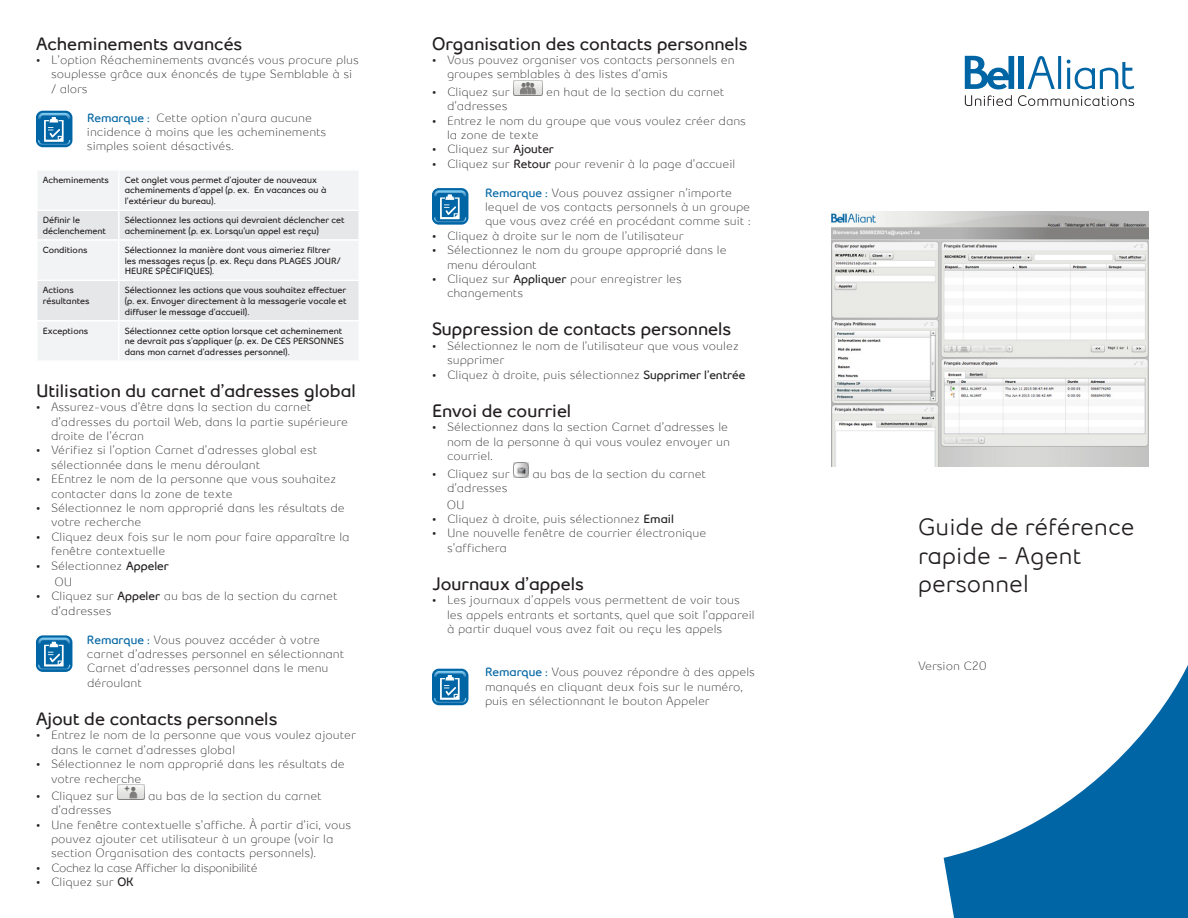
<style>
.page{position:relative;width:1188px;height:918px;background:#fff}
.page>*{position:absolute;margin:0;border:0;box-sizing:border-box;transform-origin:0 0}
.t1{font:600 24px/28.8px "Bell Slim";color:#231f20}
.t2{font:700 18px "Bell Slim";color:#231f20}
.Bullets{font:12px/14.4px "Bell Slim";color:#231f20}
.Bullets-2{font:12px "Bell Slim";letter-spacing:-.03em;color:#231f20}
.t3{font:700 9px/10.8px "Bell Slim";color:#231f20}
.s1{font-weight:700;color:#0065a4}
.s2{font-weight:700}
</style>
<div class="page">
<svg style="left:965px;top:56px;width:49px;height:33px"></svg>
<div style="left:1018px;top:56px;width:6px;height:33px;background:#0065a4"></div>
<svg style="left:1028px;top:56px;width:33px;height:33px"></svg>
<svg style="left:1067px;top:60px;width:67px;height:29px"></svg>
<svg style="left:965px;top:95px;width:169px;height:11px"></svg>
<svg style="left:943px;top:665px;width:245px;height:253px"></svg>
<div style="left:38px;top:171px;width:320px;height:189px;background:#f2f3f4"></div>
<svg style="left:38px;top:211px;width:320px;height:109px"></svg>
<hr style="left:118px;top:171px;width:2px;height:39px;background:#fff">
<hr style="left:36px;top:210px;width:83px;height:1px;background:#fff">
<hr style="left:119px;top:210px;width:241px;height:1px;background:#fff">
<hr style="left:118px;top:211px;width:2px;height:28px;background:#fff">
<hr style="left:36px;top:239px;width:83px;height:2px;background:#fff">
<hr style="left:119px;top:239px;width:241px;height:2px;background:#fff">
<hr style="left:118px;top:241px;width:2px;height:39px;background:#fff">
<hr style="left:36px;top:280px;width:83px;height:1px;background:#fff">
<hr style="left:119px;top:280px;width:241px;height:1px;background:#fff">
<hr style="left:118px;top:281px;width:2px;height:39px;background:#fff">
<hr style="left:36px;top:320px;width:83px;height:2px;background:#fff">
<hr style="left:119px;top:320px;width:241px;height:2px;background:#fff">
<hr style="left:118px;top:322px;width:2px;height:38px;background:#fff">
<img style="left:117px;top:785px;width:27px;height:15px">
<img style="left:513px;top:81px;width:29px;height:15px">
<img style="left:513px;top:462px;width:16px;height:16px">
<img style="left:831px;top:212px;width:318px;height:255px">
<div style="left:36px;top:111px;width:36px;height:36px;background:#0065a4;border-radius:7px"></div>
<svg style="left:37px;top:112px;width:34px;height:34px"></svg>
<svg style="left:38px;top:113px;width:32px;height:32px"></svg>
<div style="left:36px;top:635px;width:36px;height:37px;background:#0065a4;border-radius:7px"></div>
<svg style="left:37px;top:637px;width:34px;height:34px"></svg>
<svg style="left:38px;top:638px;width:32px;height:32px"></svg>
<div style="left:432px;top:188px;width:36px;height:37px;background:#0065a4;border-radius:7px"></div>
<svg style="left:434px;top:190px;width:32px;height:33px"></svg>
<div style="left:432px;top:669px;width:36px;height:36px;background:#0065a4;border-radius:7px"></div>
<svg style="left:433px;top:670px;width:34px;height:34px"></svg>
<svg style="left:434px;top:671px;width:32px;height:32px"></svg>
<p class="t2" style="left:36px;top:32px;width:208px">Acheminements avancés</p>
<p class="Bullets" style="left:51px;top:53px;width:310px;text-indent:-15px">• L’option Réacheminements avancés vous procure plus souplesse grâce aux énoncés de type Semblable à si / alors</p>
<p class="Bullets" style="left:87px;top:110px;width:241px"><span class="s1">Remarque :</span> Cette option n’aura aucune incidence à moins que les acheminements</p>
<p class="Bullets" style="left:87px;top:139px;width:148px">simples soient désactivés.</p>
<p class="t3" style="left:43px;top:174px;width:68px">Acheminements</p>
<p class="t3" style="left:125px;top:174px;width:203px">Cet onglet vous permet d’ajouter de nouveaux acheminements d’appel (p. ex. En vacances ou à l’extérieur du bureau).</p>
<p class="t3" style="left:43px;top:214px;width:65px">Définir le déclenchement</p>
<p class="t3" style="left:125px;top:214px;width:221px">Sélectionnez les actions qui devraient déclencher cet acheminement (p. ex. Lorsqu’un appel est reçu)</p>
<p class="t3" style="left:43px;top:244px;width:46px">Conditions</p>
<p class="t3" style="left:125px;top:244px;width:217px">Sélectionnez la manière dont vous aimeriez filtrer les messages reçus (p. ex. Reçu dans PLAGES JOUR/<br>HEURE SPÉCIFIQUES).</p>
<p class="t3" style="left:43px;top:285px;width:48px">Actions résultantes</p>
<p class="t3" style="left:125px;top:285px;width:223px;text-align:justify">Sélectionnez les actions que vous souhaitez effectuer (p. ex. Envoyer directement à la messagerie vocale et diffuser le message d’accueil).</p>
<p class="t3" style="left:43px;top:325px;width:47px">Exceptions</p>
<p class="t3" style="left:125px;top:325px;width:220px">Sélectionnez cette option lorsque cet acheminement ne devrait pas s’appliquer (p. ex. De CES PERSONNES dans mon carnet d’adresses personnel).</p>
<p class="t2" style="left:36px;top:379px;width:321px">Utilisation du carnet d’adresses global</p>
<p class="Bullets" style="left:51px;top:400px;width:298px;text-indent:-15px">• Assurez-vous d’être dans la section du carnet d’adresses du portail Web, dans la partie supérieure droite de l’écran</p>
<p class="Bullets" style="left:51px;top:443px;width:268px;text-indent:-15px">• Vérifiez si l’option Carnet d’adresses global est sélectionnée dans le menu déroulant</p>
<p class="Bullets" style="left:51px;top:472px;width:287px;text-indent:-15px">• EEntrez le nom de la personne que vous souhaitez contacter dans la zone de texte</p>
<p class="Bullets" style="left:51px;top:501px;width:295px;text-indent:-15px">• Sélectionnez le nom approprié dans les résultats de votre recherche</p>
<p class="Bullets" style="left:51px;top:529px;width:300px;text-indent:-15px">• Cliquez deux fois sur le nom pour faire apparaître la fenêtre contextuelle</p>
<p class="Bullets" style="left:36px;top:558px;width:134px">• Sélectionnez <span class="s2">Appeler</span></p>
<p class="Bullets" style="left:55px;top:575px;width:19px">OU</p>
<p class="Bullets" style="left:51px;top:589px;width:288px;text-indent:-15px">• Cliquez sur <span class="s2">Appeler</span> au bas de la section du carnet d’adresses</p>
<p class="Bullets" style="left:87px;top:632px;width:259px"><span class="s1">Remarque :</span> Vous pouvez accéder à votre carnet d’adresses personnel en sélectionnant<br>Carnet d’adresses personnel dans le menu</p>
<p class="Bullets" style="left:87px;top:675px;width:56px">déroulant</p>
<p class="t2" style="left:36px;top:707px;width:243px">Ajout de contacts personnels</p>
<p class="Bullets" style="left:51px;top:728px;width:306px;text-indent:-15px">• Entrez le nom de la personne que vous voulez ajouter dans le carnet d’adresses global</p>
<p class="Bullets" style="left:51px;top:757px;width:295px;text-indent:-15px">• Sélectionnez le nom approprié dans les résultats de votre recherche</p>
<p class="Bullets" style="left:36px;top:788px;width:79px">• Cliquez sur</p>
<p class="Bullets" style="left:148px;top:788px;width:175px">au bas de la section du carnet</p>
<p class="Bullets" style="left:51px;top:803px;width:62px">d’adresses</p>
<p class="Bullets" style="left:51px;top:817px;width:302px;text-indent:-15px">• Une fenêtre contextuelle s’affiche. À partir d’ici, vous pouvez ajouter cet utilisateur à un groupe (voir la section Organisation des contacts personnels).</p>
<p class="Bullets-2" style="left:36px;top:861px;width:223px">• Cochez la case Afficher la disponibilité</p>
<p class="Bullets" style="left:36px;top:875px;width:99px">• Cliquez sur <span class="s2">OK</span></p>
<p class="t2" style="left:432px;top:32px;width:317px">Organisation des contacts personnels</p>
<p class="Bullets" style="left:447px;top:53px;width:289px;text-indent:-15px">• Vous pouvez organiser vos contacts personnels en groupes semblables à des listes d’amis</p>
<p class="Bullets" style="left:432px;top:84px;width:79px">• Cliquez sur</p>
<p class="Bullets" style="left:546px;top:84px;width:180px">en haut de la section du carnet</p>
<p class="Bullets" style="left:447px;top:99px;width:62px">d’adresses</p>
<p class="Bullets" style="left:447px;top:113px;width:300px;text-indent:-15px">• Entrez le nom du groupe que vous voulez créer dans la zone de texte</p>
<p class="Bullets" style="left:432px;top:142px;width:123px">• Cliquez sur <span class="s2">Ajouter</span></p>
<p class="Bullets" style="left:432px;top:156px;width:305px">• Cliquez sur <span class="s2">Retour</span> pour revenir à la page d’accueil</p>
<p class="Bullets" style="left:485px;top:185px;width:267px"><span class="s1">Remarque :</span> Vous pouvez assigner n’importe lequel de vos contacts personnels à un groupe que vous avez créé en procédant comme suit :</p>
<p class="Bullets" style="left:432px;top:228px;width:253px">• Cliquez à droite sur le nom de l’utilisateur</p>
<p class="Bullets" style="left:447px;top:243px;width:281px;text-indent:-15px">• Sélectionnez le nom du groupe approprié dans le menu déroulant</p>
<p class="Bullets" style="left:447px;top:272px;width:236px;text-indent:-15px">• Cliquez sur <span class="s2">Appliquer</span> pour enregistrer les changements</p>
<p class="t2" style="left:432px;top:318px;width:301px">Suppression de contacts personnels</p>
<p class="Bullets" style="left:447px;top:338px;width:293px;text-indent:-15px">• Sélectionnez le nom de l’utilisateur que vous voulez supprimer</p>
<p class="Bullets" style="left:432px;top:367px;width:315px">• Cliquez à droite, puis sélectionnez <span class="s2">Supprimer l’entrée</span></p>
<p class="t2" style="left:432px;top:399px;width:141px">Envoi de courriel</p>
<p class="Bullets" style="left:447px;top:420px;width:284px;text-indent:-15px">• Sélectionnez dans la section Carnet d’adresses le nom de la personne à qui vous voulez envoyer un courriel.</p>
<p class="Bullets" style="left:432px;top:466px;width:79px">• Cliquez sur</p>
<p class="Bullets" style="left:532px;top:466px;width:175px">au bas de la section du carnet</p>
<p class="Bullets" style="left:447px;top:481px;width:62px">d’adresses</p>
<p class="Bullets" style="left:447px;top:497px;width:19px">OU</p>
<p class="Bullets" style="left:432px;top:512px;width:243px">• Cliquez à droite, puis sélectionnez <span class="s2">Email</span></p>
<p class="Bullets" style="left:447px;top:526px;width:261px;text-indent:-15px">• Une nouvelle fenêtre de courrier électronique s’affichera</p>
<p class="t2" style="left:432px;top:572px;width:153px">Journaux d’appels</p>
<p class="Bullets" style="left:447px;top:593px;width:309px;text-indent:-15px">• Les journaux d’appels vous permettent de voir tous les appels entrants et sortants, quel que soit l’appareil à partir duquel vous avez fait ou reçu les appels</p>
<p class="Bullets" style="left:485px;top:665px;width:271px"><span class="s1">Remarque :</span> Vous pouvez répondre à des appels manqués en cliquant deux fois sur le numéro, puis en sélectionnant le bouton Appeler</p>
<p class="t1" style="left:918px;top:512px;width:218px">Guide de référence rapide - Agent personnel</p>
<p class="Bullets" style="left:918px;top:658px;width:70px">Version C20</p>
</div>
